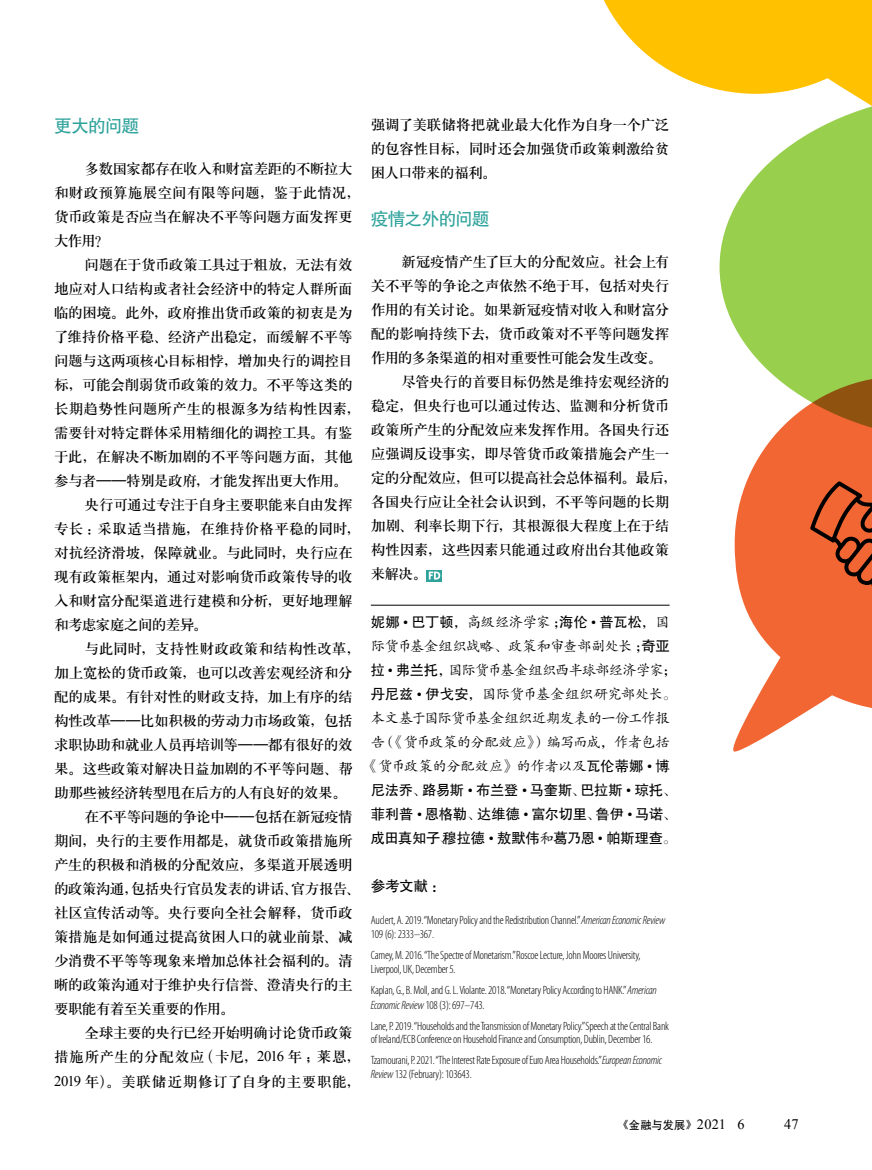
<style>
.page{position:relative;width:872px;height:1170px;background:#fff}
.page>*{position:absolute;margin:0;border:0;box-sizing:border-box;transform-origin:0 0}
.t1{font:17.7px "FZHTJW GB1 0";letter-spacing:-.045em;color:#2ea29b}
.t2{font:14.7px/24px "H Ya 3 gj";letter-spacing:-.035em;color:#000}
.t3{font:14.7px "H Ya 3 gj";letter-spacing:-.06em;color:#000}
.t4{font:14.7px "H Ya 3 gj";letter-spacing:.035em;color:#000}
.t5{font:14.7px "H Ya 3 gj";letter-spacing:.025em;color:#000}
.t6{font:14.7px "H Ya 3 gj";letter-spacing:.005em;color:#000}
.t7{font:14.7px "H Ya 3 gj";letter-spacing:.01em;color:#000}
.t8{font:14.7px "H Ya 3 gj";letter-spacing:-.065em;color:#000}
.t9{font:14.7px "H Ya 3 gj";color:#000}
.t10{font:14.7px "H Ya 3 gj";letter-spacing:-.055em;color:#000}
.t11{font:14.7px "FZHTJW GB1 0";color:#000}
.t12{font:14.55px "Times New Roman";color:#000}
.t13{font:14.25px/24px "FZKTK GBK1 0";letter-spacing:-.035em;color:#000;text-align:center}
.t14{font:14.25px/24.2px "FZHTJW GB1 0";letter-spacing:-.01em;color:#000;text-align:justify}
.t15{font:300 condensed 12px/14.2px "Myriad Pro";letter-spacing:-.02em;color:#000}
.t16{font:11.55px "FZHTJW GB1 0";color:#000}
.s1{font-family:"Times New Roman"}
.s2{font-family:"FZKTK GBK1 0"}
.s3{font-family:"FZHTJW GB1 0"}
.s4{font-style:italic}
.s5{font-size:10.05px}
.s6{font-family:"Times New Roman";font-size:14.25px}
</style>
<div class="page">
<svg style="left:719px;top:134px;width:153px;height:242px;fill:#98cf4d"></svg>
<svg style="left:604px;top:0;width:268px;height:134px"></svg>
<svg style="left:733px;top:376px;width:139px;height:375px;fill:#f26633"></svg>
<svg style="left:810px;top:481px;width:62px;height:111px"></svg>
<hr style="left:371px;top:605px;width:298px;height:1px;background:#000">
<div style="left:247px;top:460px;width:421px;height:280px;background:#fff"></div>
<p class="t1" style="left:54px;top:116px;width:87px">更大的问题</p>
<p class="t2" style="left:54px;top:156px;width:308px;text-indent:31px">多数国家都存在收入和财富差距的不断拉大和财政预算施展空间有限等问题，鉴于此情况，货币政策是否应当在解决不平等问题方面发挥更大作用？</p>
<p class="t2" style="left:85px;top:252px;width:270px">问题在于货币政策工具过于粗放，无法有效</p>
<p class="t2" style="left:54px;top:276px;width:300px">地应对人口结构或者社会经济中的特定人群所面</p>
<p class="t2" style="left:54px;top:300px;width:300px">临的困境。此外，政府推出货币政策的初衷是为</p>
<p class="t2" style="left:54px;top:324px;width:300px">了维持价格平稳、经济产出稳定，而缓解不平等</p>
<p class="t2" style="left:54px;top:348px;width:300px">问题与这两项核心目标相悖，增加央行的调控目</p>
<p class="t2" style="left:54px;top:372px;width:300px">标，可能会削弱货币政策的效力。不平等这类的</p>
<p class="t6" style="left:54px;top:401px;width:308px">长期趋势性问题所产生的根源多为结构性因素，</p>
<p class="t2" style="left:54px;top:420px;width:300px">需要针对特定群体采用精细化的调控工具。有鉴</p>
<p class="t2" style="left:54px;top:444px;width:300px">于此，在解决不断加剧的不平等问题方面，其他</p>
<p class="t3" style="left:54px;top:473px;width:295px">参与者——特别是政府，才能发挥出更大作用。</p>
<p class="t2" style="left:85px;top:492px;width:270px">央行可通过专注于自身主要职能来自由发挥</p>
<p class="t7" style="left:54px;top:521px;width:308px">专长：采取适当措施，在维持价格平稳的同时，</p>
<p class="t2" style="left:54px;top:540px;width:300px">对抗经济滑坡，保障就业。与此同时，央行应在</p>
<p class="t2" style="left:54px;top:564px;width:300px">现有政策框架内，通过对影响货币政策传导的收</p>
<p class="t2" style="left:54px;top:588px;width:300px">入和财富分配渠道进行建模和分析，更好地理解</p>
<p class="t10" style="left:54px;top:617px;width:155px">和考虑家庭之间的差异。</p>
<p class="t9" style="left:85px;top:641px;width:277px">与此同时，支持性财政政策和结构性改革，</p>
<p class="t2" style="left:54px;top:660px;width:300px">加上宽松的货币政策，也可以改善宏观经济和分</p>
<p class="t2" style="left:54px;top:684px;width:300px">配的成果。有针对性的财政支持，加上有序的结</p>
<p class="t2" style="left:54px;top:708px;width:300px">构性改革——比如积极的劳动力市场政策，包括</p>
<p class="t2" style="left:54px;top:732px;width:300px">求职协助和就业人员再培训等——都有很好的效</p>
<p class="t2" style="left:54px;top:756px;width:300px">果。这些政策对解决日益加剧的不平等问题、帮</p>
<p class="t2" style="left:54px;top:780px;width:294px">助那些被经济转型甩在后方的人有良好的效果。</p>
<p class="t2" style="left:85px;top:804px;width:270px">在不平等问题的争论中——包括在新冠疫情</p>
<p class="t2" style="left:54px;top:828px;width:300px">期间，央行的主要作用都是，就货币政策措施所</p>
<p class="t2" style="left:54px;top:852px;width:300px">产生的积极和消极的分配效应，多渠道开展透明</p>
<p class="t2" style="left:54px;top:876px;width:308px">的政策沟通，包括央行官员发表的讲话、官方报告、</p>
<p class="t2" style="left:54px;top:900px;width:300px">社区宣传活动等。央行要向全社会解释，货币政</p>
<p class="t2" style="left:54px;top:924px;width:300px">策措施是如何通过提高贫困人口的就业前景、减</p>
<p class="t2" style="left:54px;top:948px;width:300px">少消费不平等等现象来增加总体社会福利的。清</p>
<p class="t2" style="left:54px;top:972px;width:300px">晰的政策沟通对于维护央行信誉、澄清央行的主</p>
<p class="t3" style="left:54px;top:1001px;width:182px">要职能有着至关重要的作用。</p>
<p class="t2" style="left:85px;top:1020px;width:270px">全球主要的央行已经开始明确讨论货币政策</p>
<p class="t4" style="left:54px;top:1049px;width:308px">措施所产生的分配效应（卡尼，<span class="s1">2016</span> 年；莱恩，</p>
<p class="t5" style="left:54px;top:1073px;width:308px"><span class="s1">2019</span> 年）。美联储近期修订了自身的主要职能，</p>
<p class="t2" style="left:371px;top:113px;width:300px;text-align:justify">强调了美联储将把就业最大化作为自身一个广泛的包容性目标，同时还会加强货币政策刺激给贫困人口带来的福利。</p>
<p class="t1" style="left:371px;top:209px;width:121px">疫情之外的问题</p>
<p class="t2" style="left:401px;top:250px;width:270px">新冠疫情产生了巨大的分配效应。社会上有</p>
<p class="t2" style="left:371px;top:274px;width:300px">关不平等的争论之声依然不绝于耳，包括对央行</p>
<p class="t2" style="left:371px;top:298px;width:300px">作用的有关讨论。如果新冠疫情对收入和财富分</p>
<p class="t2" style="left:371px;top:322px;width:300px">配的影响持续下去，货币政策对不平等问题发挥</p>
<p class="t8" style="left:371px;top:350px;width:293px">作用的多条渠道的相对重要性可能会发生改变。</p>
<p class="t2" style="left:401px;top:370px;width:270px">尽管央行的首要目标仍然是维持宏观经济的</p>
<p class="t2" style="left:371px;top:394px;width:300px">稳定，但央行也可以通过传达、监测和分析货币</p>
<p class="t2" style="left:371px;top:418px;width:300px">政策所产生的分配效应来发挥作用。各国央行还</p>
<p class="t2" style="left:371px;top:442px;width:300px">应强调反设事实，即尽管货币政策措施会产生一</p>
<p class="t2" style="left:371px;top:466px;width:308px">定的分配效应，但可以提高社会总体福利。最后，</p>
<p class="t2" style="left:371px;top:490px;width:300px">各国央行应让全社会认识到，不平等问题的长期</p>
<p class="t2" style="left:371px;top:514px;width:300px">加剧、利率长期下行，其根源很大程度上在于结</p>
<p class="t2" style="left:371px;top:538px;width:300px">构性因素，这些因素只能通过政府出台其他政策</p>
<p class="t2" style="left:371px;top:561px;width:58px">来解决。</p>
<p class="t14" style="left:371px;top:610px;width:300px">妮娜 <span class="s1">•</span> 巴丁顿<span class="s2">，高级经济学家；</span>海伦 <span class="s1">•</span> 普瓦松<span class="s2">，国</span></p>
<p class="t13" style="left:364px;top:634px;width:314px">际货币基金组织战略、政策和审查部副处长；<span class="s3">奇亚拉</span> <span class="s1">•</span> <span class="s3">弗兰托</span>，国际货币基金组织西半球部经济学家；<span class="s3">丹尼兹</span> <span class="s1">•</span> <span class="s3">伊戈安</span>，国际货币基金组织研究部处长。本文基于国际货币基金组织近期发表的一份工作报告（《货币政策的分配效应》）编写而成，作者包括《货币政策的分配效应》的作者以及<span class="s3">瓦伦蒂娜</span> <span class="s1">•</span> <span class="s3">博</span></p>
<p class="t14" style="left:371px;top:778px;width:307px">尼法乔<span class="s2">、</span>路易斯 <span class="s1">•</span> 布兰登 <span class="s1">•</span> 马奎斯<span class="s2">、</span>巴拉斯 <span class="s1">•</span> 琼托<span class="s2">、</span>菲利普 <span class="s1">•</span> 恩格勒<span class="s2">、</span>达维德 <span class="s1">•</span> 富尔切里<span class="s2">、</span>鲁伊 <span class="s1">•</span> 马诺<span class="s2">、</span>成田真知子<span class="s2">、</span>穆拉德 <span class="s1">•</span> 敖默伟<span class="s2">和</span>葛乃恩 <span class="s1">•</span> 帕斯理查<span class="s2">。</span></p>
<p class="t11" style="left:371px;top:878px;width:76px">参考文献：</p>
<p class="t15" style="left:371px;top:912px;width:296px">Auclert, A. 2019. “Monetary Policy and the Redistribution Channel.”<span class="s4">American Economic Review<br></span>109 (6): 2333–367.</p>
<p class="t15" style="left:371px;top:948px;width:271px">Carney, M. 2016. “The Spectre of Monetarism.”Roscoe Lecture, John Moores University,<br>Liverpool, UK, December 5.</p>
<p class="t15" style="left:371px;top:983px;width:287px">Kaplan, G., B. Moll, and G. L. Violante. 2018. “Monetary Policy According to HANK.”<span class="s4">American<br>Economic Review</span> 108 (3): 697–743.</p>
<p class="t15" style="left:371px;top:1019px;width:300px;line-height:13.5px">Lane, P. 2019. “Households and the Transmission of Monetary Policy.”Speech at the Central Bank of Ireland/ECB Conference on Household Finance and Consumption, Dublin, December 16.</p>
<p class="t15" style="left:371px;top:1053px;width:293px">Tzamourani, P. 2021. “The Interest Rate Exposure of Euro Area Households.”<span class="s4">European Economic<br>Review</span> 132 (February): 103643.</p>
<p class="t16" style="left:619px;top:1118px;width:127px"><span class="s5">《</span>金融与发展<span class="s5">》</span> <span class="s6">2021 6</span></p>
<p class="t12" style="left:784px;top:1113px;width:16px">47</p>
</div>
